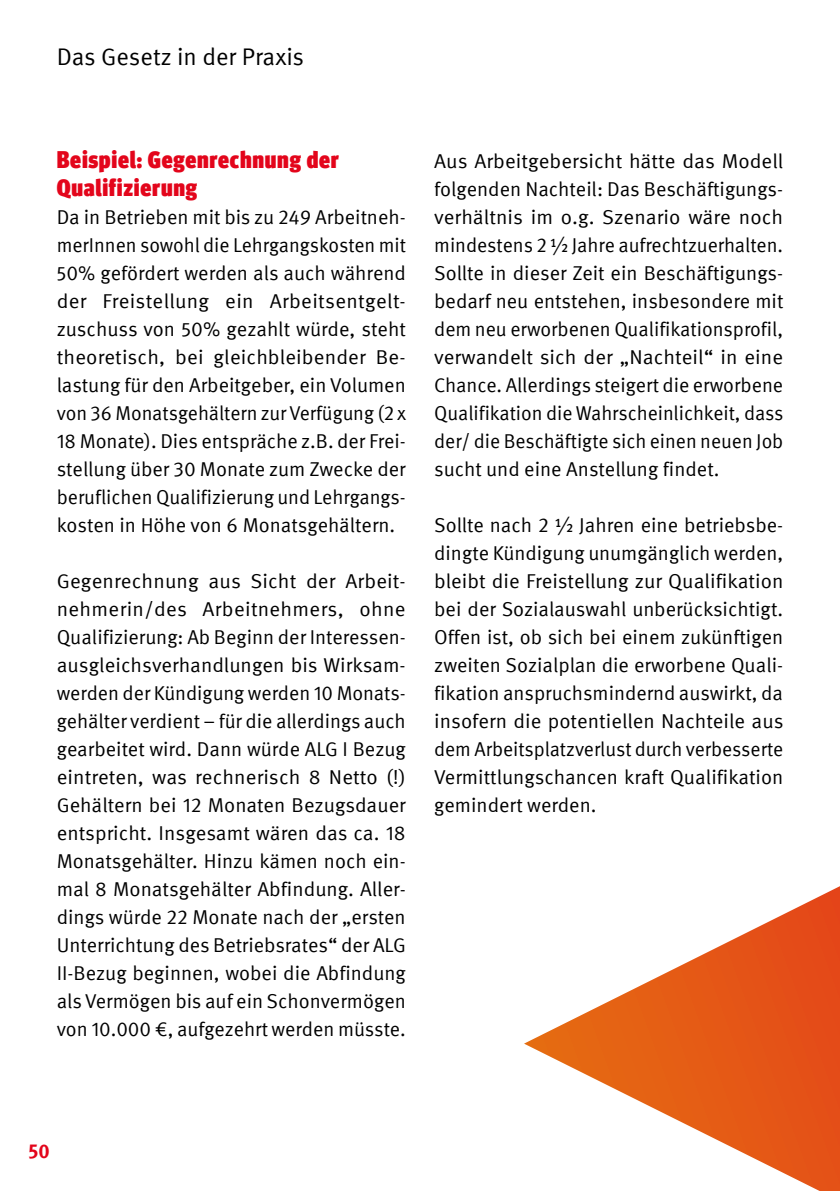
<style>
.page{position:relative;width:840px;height:1191px;background:#fff}
.page>*{position:absolute;margin:0;border:0;box-sizing:border-box;transform-origin:0 0}
.t1{font:900 condensed 24px/28px "Meta Head IGM";letter-spacing:.03em;color:#e3051b}
.t2{font:24px "Meta IGM";color:#000}
.t3{font:20px/28px "Meta IGM";color:#000;text-align:justify}
.t4{font:700 20px "Meta IGM";color:#e3051b}
</style>
<div class="page">
<svg style="left:524px;top:886px;width:315px;height:305px"></svg>
<p class="t2" style="left:57px;top:39px;width:249px">Das Gesetz in der Praxis</p>
<p class="t1" style="left:57px;top:144px;width:284px">Beispiel: Gegenrechnung der<br>Qualifizierung</p>
<p class="t3" style="left:57px;top:202px;width:351px">Da in Betrieben mit bis zu 249 Arbeitneh&shy;merInnen sowohl die Lehrgangskosten mit 50% gefördert werden als auch während der Freistellung ein Arbeitsentgelt&shy;zuschuss von 50% gezahlt würde, steht theoretisch, bei gleichbleibender Be&shy;lastung für den Arbeitgeber, ein Volumen von 36 Monatsgehältern zur Verfügung (2 x 18 Monate). Dies entspräche z.B. der Frei&shy;stellung über 30 Monate zum Zwecke der beruflichen Qualifizierung und Lehrgangs&shy;kosten in Höhe von 6 Monatsgehältern.</p>
<p class="t3" style="left:57px;top:566px;width:350px">Gegenrechnung aus Sicht der Arbeit&shy;nehmerin/des Arbeitnehmers, ohne Qualifizierung: Ab Beginn der Interessen&shy;ausgleichsverhandlungen bis Wirksam&shy;werden der Kündigung werden 10 Monats&shy;gehälter verdient – für die allerdings auch gearbeitet wird. Dann würde ALG I Bezug eintreten, was rechnerisch 8 Netto (!)<br>Gehältern bei 12 Monaten Bezugsdauer entspricht. Insgesamt wären das ca. 18<br>Monatsgehälter. Hinzu kämen noch ein&shy;mal 8 Monatsgehälter Abfindung. Aller&shy;dings würde 22 Monate nach der „ersten Unterrichtung des Betriebsrates“ der ALG II-Bezug beginnen, wobei die Abfindung als Vermögen bis auf ein Schonvermögen von 10.000 €, aufgezehrt werden müsste.</p>
<p class="t3" style="left:434px;top:146px;width:350px">Aus Arbeitgebersicht hätte das Modell folgenden Nachteil: Das Beschäftigungs&shy;verhältnis im o.g. Szenario wäre noch mindestens 2 ½ Jahre aufrechtzuerhalten.<br>Sollte in dieser Zeit ein Beschäftigungs&shy;bedarf neu entstehen, insbesondere mit dem neu erworbenen Qualifikationsprofil, verwandelt sich der „Nachteil“ in eine Chance. Allerdings steigert die erworbene Qualifikation die Wahrscheinlichkeit, dass der/ die Beschäftigte sich einen neuen Job sucht und eine Anstellung findet.</p>
<p class="t3" style="left:434px;top:510px;width:351px">Sollte nach 2 ½ Jahren eine betriebsbe&shy;dingte Kündigung unumgänglich werden, bleibt die Freistellung zur Qualifikation bei der Sozialauswahl unberücksichtigt.<br>Offen ist, ob sich bei einem zukünftigen zweiten Sozialplan die erworbene Quali&shy;fikation anspruchsmindernd auswirkt, da insofern die potentiellen Nachteile aus dem Arbeitsplatzverlust durch verbesserte Vermittlungschancen kraft Qualifikation gemindert werden.</p>
<p class="t4" style="left:28px;top:1135px;width:23px">50</p>
</div>
